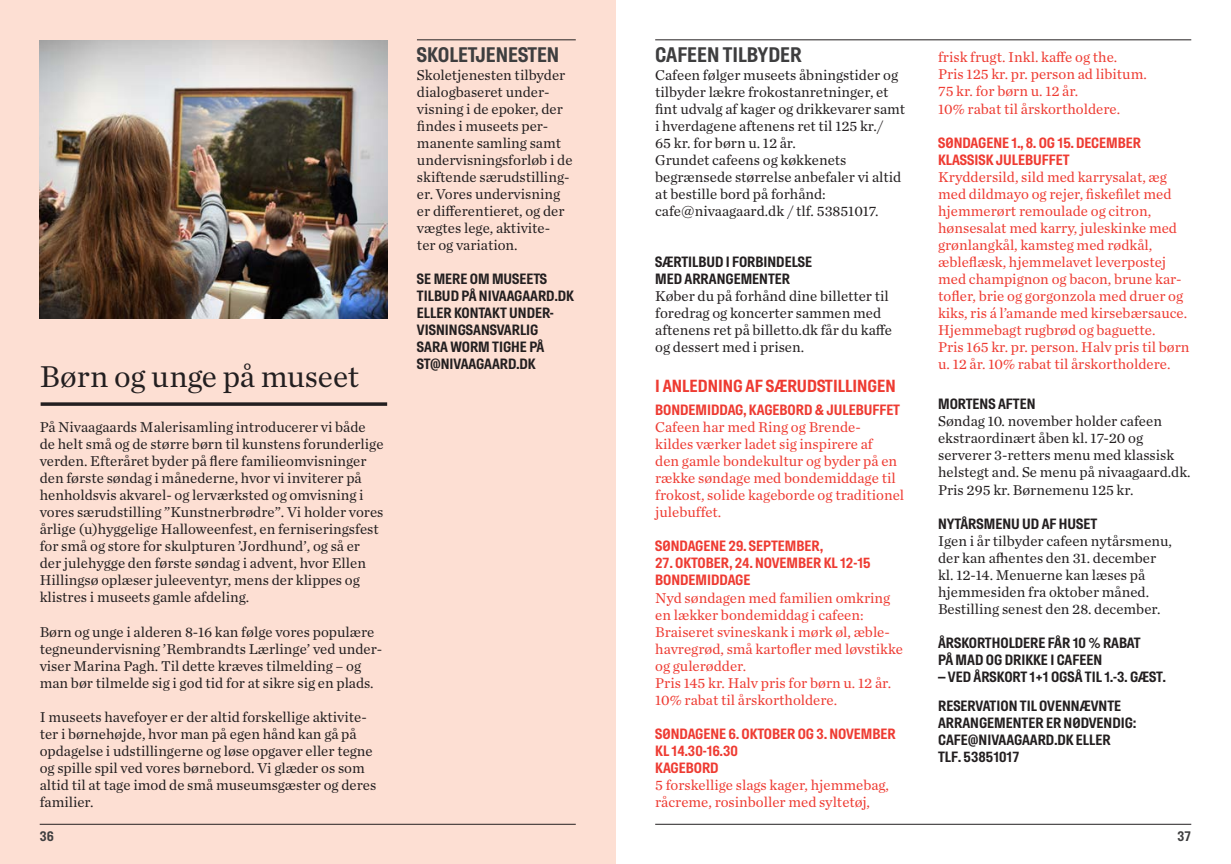
<style>
.page{position:relative;width:1231px;height:864px;background:#fff}
.page>*{position:absolute;margin:0;border:0;box-sizing:border-box;transform-origin:0 0}
._4_Rubrik_18{font:31.5px "Chronicle Text G1";letter-spacing:-.01em;color:#231f20}
._7_Hill_12{font:700 21px "Hill";color:#3e3e3f}
.dato{font:700 17.5px "Hill";color:#ee3b32}
._0_LilleBrød_8_5{font:14.88px/17px "Chronicle Text G1";color:#231f20}
._0_LilleBrød_8_5-2{font:14.88px/17px "Chronicle Text G1";color:#ee3b32}
.dato-2{font:700 14.88px/17px "Hill";color:#231f20}
.dato-3{font:700 14.88px/17px "Hill";color:#ee3b32}
._7_Hill_12-2{font:700 14px "Hill";color:#3e3e3f}
</style>
<div class="page">
<div style="left:0;top:0;width:615px;height:863px;background:#fddfd3"></div>
<hr style="left:655px;top:823px;width:536px;height:1px;background:#231f20">
<hr style="left:40px;top:823px;width:535px;height:1px;background:#231f20">
<hr style="left:41px;top:402px;width:346px;height:3px;background:#231f20">
<img style="left:40px;top:40px;width:347px;height:278px">
<hr style="left:655px;top:39px;width:536px;height:1px;background:#231f20">
<hr style="left:417px;top:39px;width:158px;height:1px;background:#231f20">
<p class="_4_Rubrik_18" style="left:40px;top:352px;width:320px">Børn og unge på museet</p>
<p class="_0_LilleBrød_8_5" style="left:40px;top:417px;width:345px">På Nivaagaards Malerisamling introducerer vi både de helt små og de større børn til kunstens forunderlige verden. Efteråret byder på flere familieomvisninger den første søndag i månederne, hvor vi inviterer på henholdsvis akvarel- og lerværksted og omvisning i vores særudstilling ”Kunstnerbrødre”. Vi holder vores årlige (u)hyggelige Halloweenfest, en ferniseringsfest for små og store for skulpturen ’Jordhund’, og så er der julehygge den første søndag i advent, hvor Ellen Hillingsø oplæser juleeventyr, mens der klippes og klistres i museets gamle afdeling.</p>
<p class="_0_LilleBrød_8_5" style="left:40px;top:622px;width:344px">Børn og unge i alderen 8-16 kan følge vores populære tegneundervisning ’Rembrandts Lærlinge’ ved under&shy;viser Marina Pagh. Til dette kræves tilmelding – og man bør tilmelde sig i god tid for at sikre sig en plads.</p>
<p class="_0_LilleBrød_8_5" style="left:40px;top:707px;width:338px">I museets havefoyer er der altid forskellige aktivite&shy;ter i børnehøjde, hvor man på egen hånd kan gå på opdagelse i udstillingerne og løse opgaver eller tegne og spille spil ved vores børnebord. Vi glæder os som altid til at tage imod de små museumsgæster og deres familier.</p>
<p class="_7_Hill_12-2" style="left:40px;top:828px;width:15px">36</p>
<p class="_7_Hill_12" style="left:417px;top:44px;width:144px">SKOLETJENESTEN</p>
<p class="_0_LilleBrød_8_5" style="left:417px;top:65px;width:157px">Skoletjenesten tilbyder dialogbaseret under&shy;visning i de epoker, der findes i museets per&shy;manente samling samt undervisningsforløb i de skiftende særudstilling&shy;er. Vores undervisning er differentieret, og der vægtes lege, aktivite&shy;ter og variation.</p>
<p class="dato-2" style="left:417px;top:270px;width:158px">SE MERE OM MUSEETS<br>TILBUD PÅ NIVAAGAARD.DK<br>ELLER KONTAKT UNDER-<br>VISNINGSANSVARLIG</p>
<p class="dato-2" style="left:417px;top:339px;width:129px">SARA WORM TIGHE PÅ</p>
<p class="dato-2" style="left:417px;top:356px;width:120px">ST@NIVAAGAARD.DK</p>
<p class="_7_Hill_12" style="left:655px;top:44px;width:148px">CAFEEN TILBYDER</p>
<p class="_0_LilleBrød_8_5" style="left:655px;top:65px;width:251px">Cafeen følger museets åbningstider og tilbyder lækre frokostanretninger, et fint udvalg af kager og drikkevarer samt i hverdagene aftenens ret til 125 kr./</p>
<p class="_0_LilleBrød_8_5" style="left:655px;top:133px;width:142px">65 kr. for børn u. 12 år.</p>
<p class="_0_LilleBrød_8_5" style="left:655px;top:150px;width:247px">Grundet cafeens og køkkenets begrænsede størrelse anbefaler vi altid at bestille bord på forhånd:</p>
<p class="_0_LilleBrød_8_5" style="left:655px;top:201px;width:225px">cafe@nivaagaard.dk / tlf. 53851017.</p>
<p class="dato-2" style="left:655px;top:253px;width:158px">SÆRTILBUD I FORBINDELSE</p>
<p class="dato-2" style="left:655px;top:270px;width:136px">MED ARRANGEMENTER</p>
<p class="_0_LilleBrød_8_5" style="left:655px;top:287px;width:238px">Køber du på forhånd dine billetter til foredrag og koncerter sammen med aftenens ret på billetto.dk får du kaffe og dessert med i prisen.</p>
<p class="dato" style="left:655px;top:376px;width:242px">I ANLEDNING AF SÆRUDSTILLINGEN</p>
<p class="dato-3" style="left:655px;top:401px;width:246px">BONDEMIDDAG, KAGEBORD &amp; JULEBUFFET</p>
<p class="_0_LilleBrød_8_5-2" style="left:655px;top:417px;width:250px">Cafeen har med Ring og Brende-<br>kildes værker ladet sig inspirere af<br>den gamle bondekultur og byder på en række søndage med bondemiddage til frokost, solide kageborde og traditionel julebuffet.</p>
<p class="dato-3" style="left:655px;top:537px;width:169px">SØNDAGENE 29. SEPTEMBER,</p>
<p class="dato-3" style="left:655px;top:554px;width:217px">27. OKTOBER, 24. NOVEMBER KL 12-15</p>
<p class="dato-3" style="left:655px;top:571px;width:97px">BONDEMIDDAGE</p>
<p class="_0_LilleBrød_8_5-2" style="left:655px;top:588px;width:249px">Nyd søndagen med familien omkring en lækker bondemiddag i cafeen:<br>Braiseret svineskank i mørk øl, æble&shy;havregrød, små kartofler med løvstikke og gulerødder.</p>
<p class="_0_LilleBrød_8_5-2" style="left:655px;top:673px;width:237px">Pris 145 kr. Halv pris for børn u. 12 år.<br>10% rabat til årskortholdere.</p>
<p class="dato-3" style="left:655px;top:725px;width:242px">SØNDAGENE 6. OKTOBER OG 3. NOVEMBER<br>KL 14.30-16.30</p>
<p class="dato-3" style="left:655px;top:759px;width:65px">KAGEBORD</p>
<p class="_0_LilleBrød_8_5-2" style="left:655px;top:775px;width:235px">5 forskellige slags kager, hjemmebag, råcreme, rosinboller med syltetøj,</p>
<p class="_0_LilleBrød_8_5-2" style="left:938px;top:48px;width:181px">frisk frugt. Inkl. kaffe og the.</p>
<p class="_0_LilleBrød_8_5-2" style="left:938px;top:65px;width:210px">Pris 125 kr. pr. person ad libitum.</p>
<p class="_0_LilleBrød_8_5-2" style="left:938px;top:82px;width:142px">75 kr. for børn u. 12 år.</p>
<p class="_0_LilleBrød_8_5-2" style="left:938px;top:99px;width:183px">10% rabat til årskortholdere.</p>
<p class="dato-3" style="left:938px;top:134px;width:204px">SØNDAGENE 1., 8. OG 15. DECEMBER</p>
<p class="dato-3" style="left:938px;top:151px;width:133px">KLASSISK JULEBUFFET</p>
<p class="_0_LilleBrød_8_5-2" style="left:938px;top:167px;width:250px">Kryddersild, sild med karrysalat, æg med dildmayo og rejer, fiskefilet med hjemmerørt remoulade og citron, hønsesalat med karry, juleskinke med grønlangkål, kamsteg med rødkål, æbleflæsk, hjemmelavet leverpostej med champignon og bacon, brune kar&shy;tofler, brie og gorgonzola med druer og kiks, ris á l’amande med kirsebærsauce.<br>Hjemmebagt rugbrød og baguette.</p>
<p class="_0_LilleBrød_8_5-2" style="left:938px;top:338px;width:253px">Pris 165 kr. pr. person. Halv pris til børn u. 12 år. 10% rabat til årskortholdere.</p>
<p class="dato-2" style="left:938px;top:395px;width:99px">MORTENS AFTEN</p>
<p class="_0_LilleBrød_8_5" style="left:938px;top:412px;width:254px">Søndag 10. november holder cafeen ekstraordinært åben kl. 17-20 og serverer 3-retters menu med klassisk helstegt and. Se menu på nivaagaard.dk.</p>
<p class="_0_LilleBrød_8_5" style="left:938px;top:480px;width:197px">Pris 295 kr. Børnemenu 125 kr.</p>
<p class="dato-2" style="left:938px;top:515px;width:161px">NYTÅRSMENU UD AF HUSET</p>
<p class="_0_LilleBrød_8_5" style="left:938px;top:531px;width:235px">Igen i år tilbyder cafeen nytårsmenu, der kan afhentes den 31. december kl. 12-14. Menuerne kan læses på hjemmesiden fra oktober måned.<br>Bestilling senest den 28. december.</p>
<p class="dato-2" style="left:938px;top:634px;width:204px">ÅRSKORTHOLDERE FÅR 10 % RABAT</p>
<p class="dato-2" style="left:938px;top:651px;width:166px">PÅ MAD OG DRIKKE I CAFEEN</p>
<p class="dato-2" style="left:938px;top:668px;width:229px">– VED ÅRSKORT 1+1 OGSÅ TIL 1.-3. GÆST.</p>
<p class="dato-2" style="left:938px;top:696px;width:184px">RESERVATION TIL OVENNÆVNTE</p>
<p class="dato-2" style="left:938px;top:713px;width:199px">ARRANGEMENTER ER NØDVENDIG:</p>
<p class="dato-2" style="left:938px;top:730px;width:174px">CAFE@NIVAAGAARD.DK ELLER</p>
<p class="dato-2" style="left:938px;top:747px;width:83px">TLF. 53851017</p>
<p class="_7_Hill_12-2" style="left:1177px;top:828px;width:15px">37</p>
</div>
